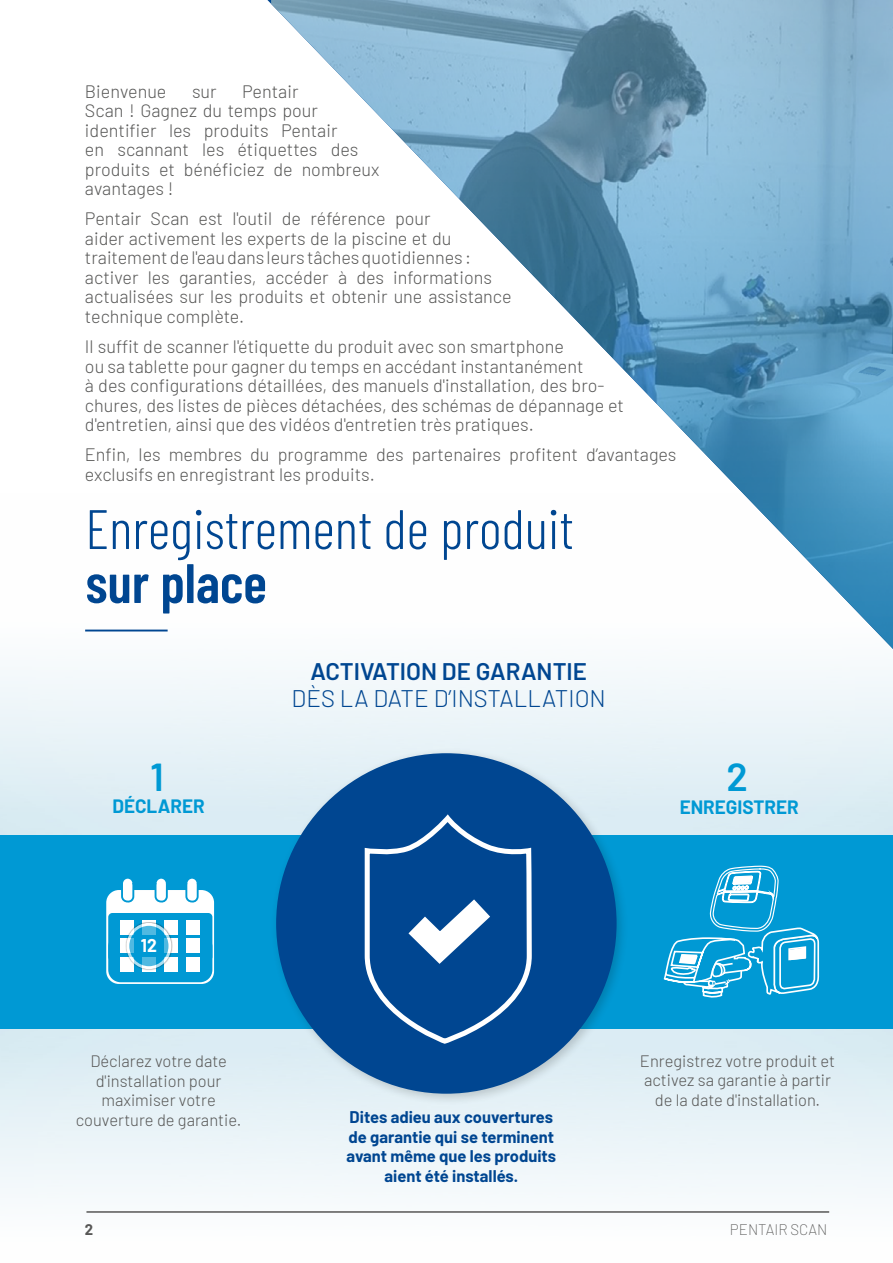
<style>
.page{position:relative;width:893px;height:1263px;background:#fff}
.page>*{position:absolute;margin:0;border:0;box-sizing:border-box;transform-origin:0 0}
.t1{font:300 55.5px "Barlow Condensed";color:#004691}
.t2{font:600 55.5px "Barlow Condensed";color:#004691}
.t3{font:600 39px "Barlow";color:#0099d4}
.t4{font:300 24px "Barlow";color:#004691}
.t5{font:600 24px "Barlow";color:#004691}
.t6{font:700 18.9px "Barlow";color:#0099d4}
.t7{font:300 18px/19.5px "Barlow";color:#575756}
.t8{font:700 18px "Barlow";color:#fff}
.t9{font:300 16.5px/19.8px "Barlow";color:#575756;text-align:center}
.t10{font:700 16.5px/19.8px "Barlow";color:#004691;text-align:center}
.t11{font:200 15px "Barlow";color:#575756}
.t12{font:700 15px "Barlow";color:#575756}
</style>
<div class="page">
<img style="left:0;top:629px;width:893px;height:207px">
<img style="left:271px;top:0;width:622px;height:649px">
<div style="left:0;top:836px;width:893px;height:193px;background:#0099d4"></div>
<hr style="left:85px;top:630px;width:83px;height:1px;background:#004691">
<div style="left:271px;top:748px;width:358px;height:358px;background:#000;opacity:.18"></div>
<div style="left:276px;top:753px;width:341px;height:341px;background:#004691;border-radius:50%"></div>
<div style="left:106px;top:890px;width:108px;height:94px;background:#fff;border-radius:13px"></div>
<div style="left:108px;top:934px;width:104px;height:48px;background:#0099d4;border-radius:12px"></div>
<div style="left:108px;top:913px;width:104px;height:48px;background:#0099d4;border-radius:4px"></div>
<svg style="left:120px;top:878px;width:15px;height:61px"></svg>
<svg style="left:154px;top:878px;width:14px;height:25px"></svg>
<svg style="left:185px;top:878px;width:15px;height:61px"></svg>
<div style="left:120px;top:920px;width:14px;height:14px;background:#fff"></div>
<div style="left:120px;top:939px;width:14px;height:14px;background:#fff"></div>
<div style="left:120px;top:957px;width:14px;height:15px;background:#fff"></div>
<div style="left:142px;top:920px;width:14px;height:14px;background:#fff"></div>
<div style="left:142px;top:957px;width:14px;height:15px;background:#fff"></div>
<div style="left:164px;top:920px;width:14px;height:14px;background:#fff"></div>
<div style="left:164px;top:939px;width:14px;height:14px;background:#fff"></div>
<div style="left:164px;top:957px;width:14px;height:15px;background:#fff"></div>
<div style="left:186px;top:920px;width:14px;height:14px;background:#fff"></div>
<div style="left:186px;top:939px;width:14px;height:14px;background:#fff"></div>
<div style="left:186px;top:957px;width:14px;height:15px;background:#fff"></div>
<svg style="left:364px;top:818px;width:168px;height:226px"></svg>
<div style="left:126px;top:922px;width:47px;height:48px;background:#000;opacity:.59"></div>
<svg style="left:128px;top:924px;width:42px;height:44px"></svg>
<div style="left:126px;top:923px;width:45px;height:46px;border:3px solid #fff;border-radius:50%"></div>
<hr style="left:86px;top:1211px;width:743px;height:2px;background:#575756">
<svg style="left:663px;top:865px;width:157px;height:133px"></svg>
<p class="t7" style="left:85px;top:80px;width:296px;text-indent:157px">Pentair<br>Scan ! Gagnez du temps pour identifier les produits Pentair<br>en scannant les étiquettes des produits et bénéficiez de nombreux avantages !</p>
<p class="t7" style="left:85px;top:208px;width:428px">Pentair Scan est l'outil de référence pour<br>aider activement les experts de la piscine et du traitement de l'eau dans leurs tâches quotidiennes : activer les garanties, accéder à des informations actualisées sur les produits et obtenir une assistance technique complète.</p>
<p class="t7" style="left:85px;top:335px;width:540px">Il suffit de scanner l'étiquette du produit avec son smartphone<br>ou sa tablette pour gagner du temps en accédant instantanément<br>à des configurations détaillées, des manuels d'installation, des bro&shy;chures, des listes de pièces détachées, des schémas de dépannage et d'entretien, ainsi que des vidéos d'entretien très pratiques.</p>
<p class="t7" style="left:85px;top:444px;width:593px">Enfin, les membres du programme des partenaires profitent d’avantages exclusifs en enregistrant les produits.</p>
<p class="t7" style="left:85px;top:80px;width:83px">Bienvenue</p>
<p class="t7" style="left:192px;top:80px;width:26px">sur</p>
<h1 class="t1" style="left:85px;top:489px;width:490px">Enregistrement de produit</h1>
<h1 class="t2" style="left:85px;top:543px;width:183px">sur place</h1>
<h3 class="t5" style="left:310px;top:654px;width:278px">ACTIVATION DE GARANTIE</h3>
<h3 class="t4" style="left:292px;top:681px;width:316px">DÈS LA DATE D’INSTALLATION</h3>
<h2 class="t3" style="left:150px;top:748px;width:15px">1</h2>
<h2 class="t3" style="left:727px;top:748px;width:23px">2</h2>
<p class="t6" style="left:112px;top:792px;width:94px">DÉCLARER</p>
<p class="t6" style="left:680px;top:793px;width:121px">ENREGISTRER</p>
<p class="t8" style="left:141px;top:932px;width:18px">12</p>
<p class="t9" style="left:76px;top:1050px;width:167px">Déclarez votre date d'installation pour maximiser votre couverture de garantie.</p>
<p class="t10" style="left:347px;top:1106px;width:211px">Dites adieu aux couvertures de garantie qui se terminent avant même que les produits aient été installés.</p>
<p class="t9" style="left:640px;top:1049px;width:197px">Enregistrez votre produit et activez sa garantie à partir de la date d'installation.</p>
<p class="t12" style="left:85px;top:1218px;width:10px">2</p>
<p class="t11" style="left:730px;top:1218px;width:99px">PENTAIR SCAN</p>
</div>
